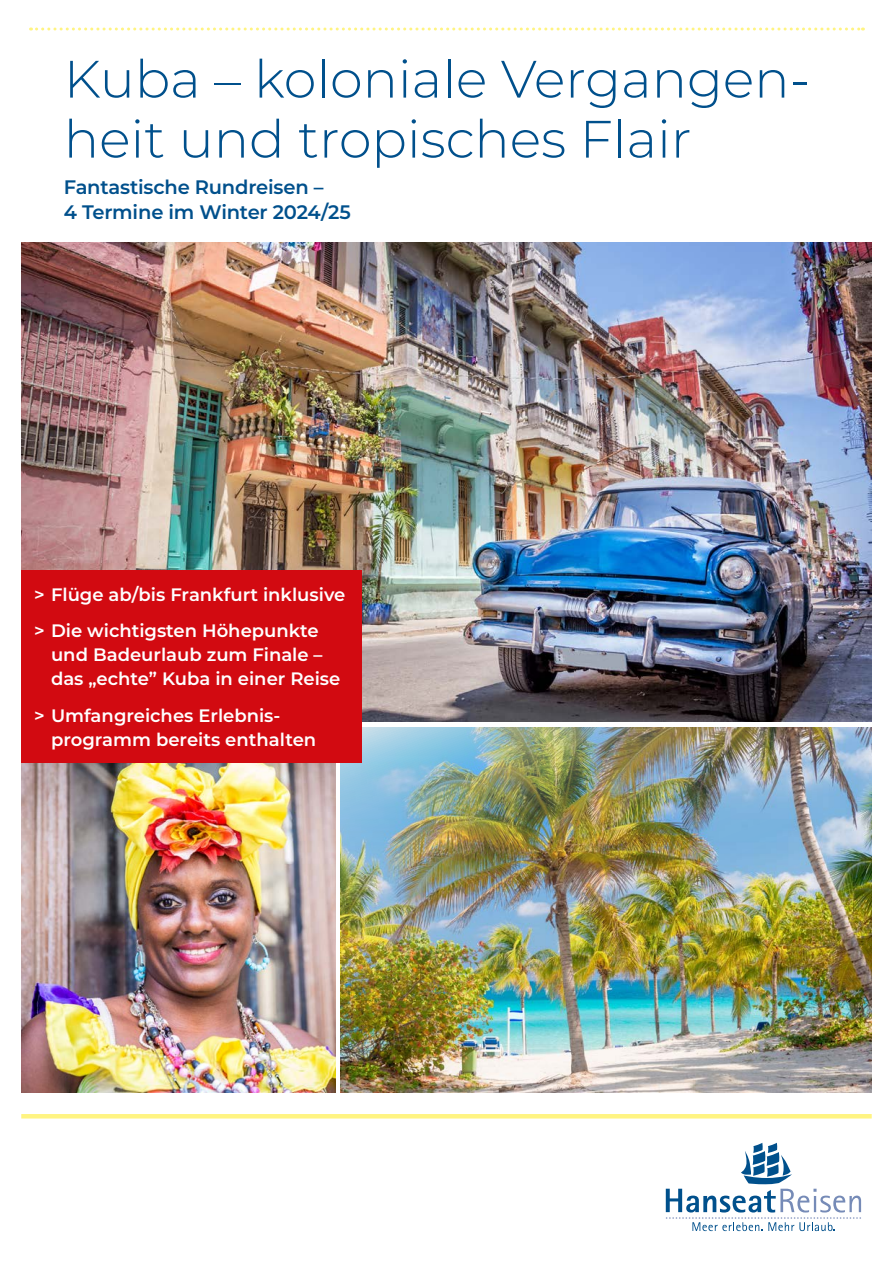
<style>
.page{position:relative;width:893px;height:1263px;background:#fff}
.page>*{position:absolute;margin:0;border:0;box-sizing:border-box;transform-origin:0 0}
.t1{font:300 52.5px/60px "Montserrat";color:#00508c}
.t2{font:600 19.5px/25.5px "Montserrat";letter-spacing:-.01em;color:#00508c}
.t3{font:600 18px/24px "Montserrat";color:#fff}
</style>
<div class="page">
<svg style="left:31px;top:28px;width:832px;height:3px"></svg>
<hr style="left:21px;top:1114px;width:851px;height:4px;background:#fff482">
<svg style="left:666px;top:1143px;width:195px;height:88px"></svg>
<img style="left:21px;top:242px;width:851px;height:479px">
<img style="left:340px;top:727px;width:532px;height:366px">
<img style="left:21px;top:763px;width:315px;height:330px">
<div style="left:21px;top:570px;width:340px;height:193px;background:#d20a11"></div>
<h1 class="t1" style="left:64px;top:47px;width:747px">Kuba – koloniale Vergangen&shy;heit und tropisches Flair</h1>
<p class="t2" style="left:64px;top:173px;width:288px">Fantastische Rundreisen –<br>4 Termine im Winter 2024/25</p>
<p class="t3" style="left:34px;top:575px;width:313px;line-height:36.8px">&gt; Flüge ab/bis Frankfurt inklusive &gt; Die wichtigsten Höhepunkte</p>
<p class="t3" style="left:51px;top:642px;width:291px">und Badeurlaub zum Finale – das „echte” Kuba in einer Reise</p>
<p class="t3" style="left:51px;top:703px;width:267px;text-indent:-17px">&gt; Umfangreiches Erlebnis&shy;programm bereits enthalten</p>
</div>
